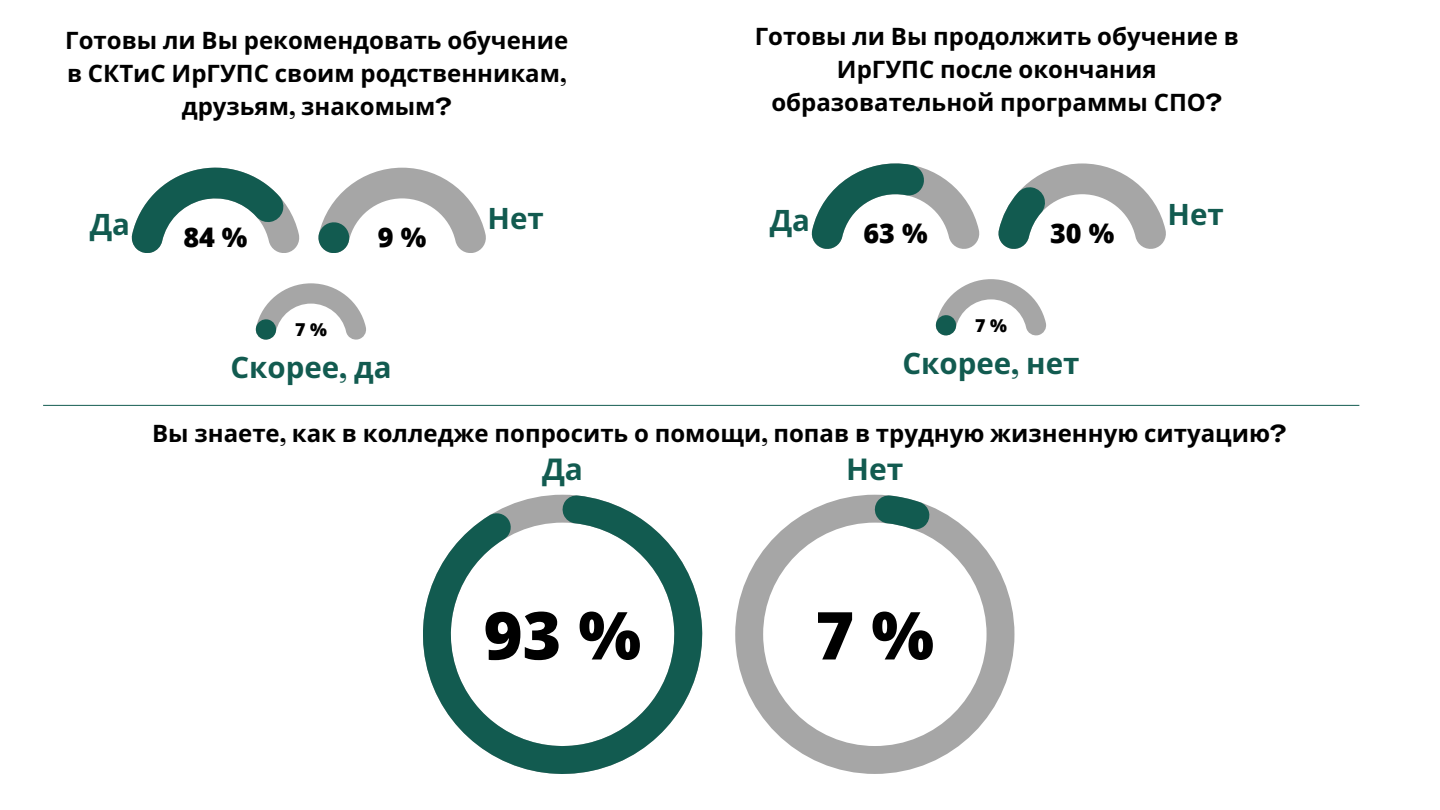
<style>
.page{position:relative;width:1440px;height:810px;background:#fff}
.page>*{position:absolute;margin:0;border:0;box-sizing:border-box;transform-origin:0 0}
.t1{font:800 66.2px "Open Sans";color:#000}
.t2{font:700 30px "Noto Sans";color:#125b50}
.t3{font:700 29.5px "Noto Sans";color:#125b50}
.t4{font:800 27px "Open Sans";color:#000}
.t5{font:700 24px/33px "Noto Sans";color:#000;text-align:center}
.t6{font:800 17.8px "Open Sans";color:#000}
.s1{font-family:"Agrandir";font-stretch:expanded}
</style>
<div class="page">
<hr style="left:43px;top:405px;width:1316px;height:1px;background:#125b50">
<svg style="left:423px;top:495px;width:279px;height:279px"></svg>
<svg style="left:131px;top:168px;width:169px;height:85px"></svg>
<svg style="left:255px;top:283px;width:111px;height:57px"></svg>
<svg style="left:318px;top:168px;width:168px;height:85px"></svg>
<svg style="left:811px;top:163px;width:169px;height:86px"></svg>
<svg style="left:935px;top:279px;width:111px;height:56px"></svg>
<svg style="left:998px;top:163px;width:168px;height:86px"></svg>
<svg style="left:735px;top:495px;width:279px;height:279px"></svg>
<svg style="left:874px;top:495px;width:56px;height:35px"></svg>
<p class="t5" style="left:65px;top:24px;width:504px">Готовы ли Вы рекомендовать обучение в СКТиС ИрГУПС своим родственникам<span class="s1">, </span>друзьям<span class="s1">,</span> знакомым<span class="s1">?</span></p>
<p class="t5" style="left:755px;top:19px;width:486px">Готовы ли Вы продолжить обучение в<br>ИрГУПС после окончания образовательной программы СПО<span class="s1">?</span></p>
<p class="t3" style="left:90px;top:203px;width:42px">Да</p>
<p class="t4" style="left:183px;top:219px;width:66px">84 %</p>
<p class="t4" style="left:378px;top:219px;width:50px">9 %</p>
<p class="t3" style="left:488px;top:197px;width:58px">Нет</p>
<p class="t3" style="left:770px;top:199px;width:42px">Да</p>
<p class="t4" style="left:863px;top:214px;width:66px">63 %</p>
<p class="t4" style="left:1050px;top:214px;width:66px">30 %</p>
<p class="t3" style="left:1168px;top:193px;width:58px">Нет</p>
<p class="t6" style="left:295px;top:317px;width:33px">7 %</p>
<p class="t6" style="left:975px;top:313px;width:33px">7 %</p>
<p class="t3" style="left:230px;top:347px;width:163px">Скорее<span class="s1">,</span> да</p>
<p class="t3" style="left:902px;top:342px;width:179px">Скорее<span class="s1">,</span> нет</p>
<p class="t5" style="left:152px;top:417px;width:1136px">Вы знаете<span class="s1">,</span> как в колледже попросить о помощи<span class="s1">,</span> попав в трудную жизненную ситуацию<span class="s1">?</span></p>
<p class="t2" style="left:542px;top:448px;width:43px">Да</p>
<p class="t1" style="left:484px;top:589px;width:159px">93 %</p>
<p class="t2" style="left:846px;top:448px;width:59px">Нет</p>
<p class="t1" style="left:815px;top:589px;width:120px">7 %</p>
</div>
